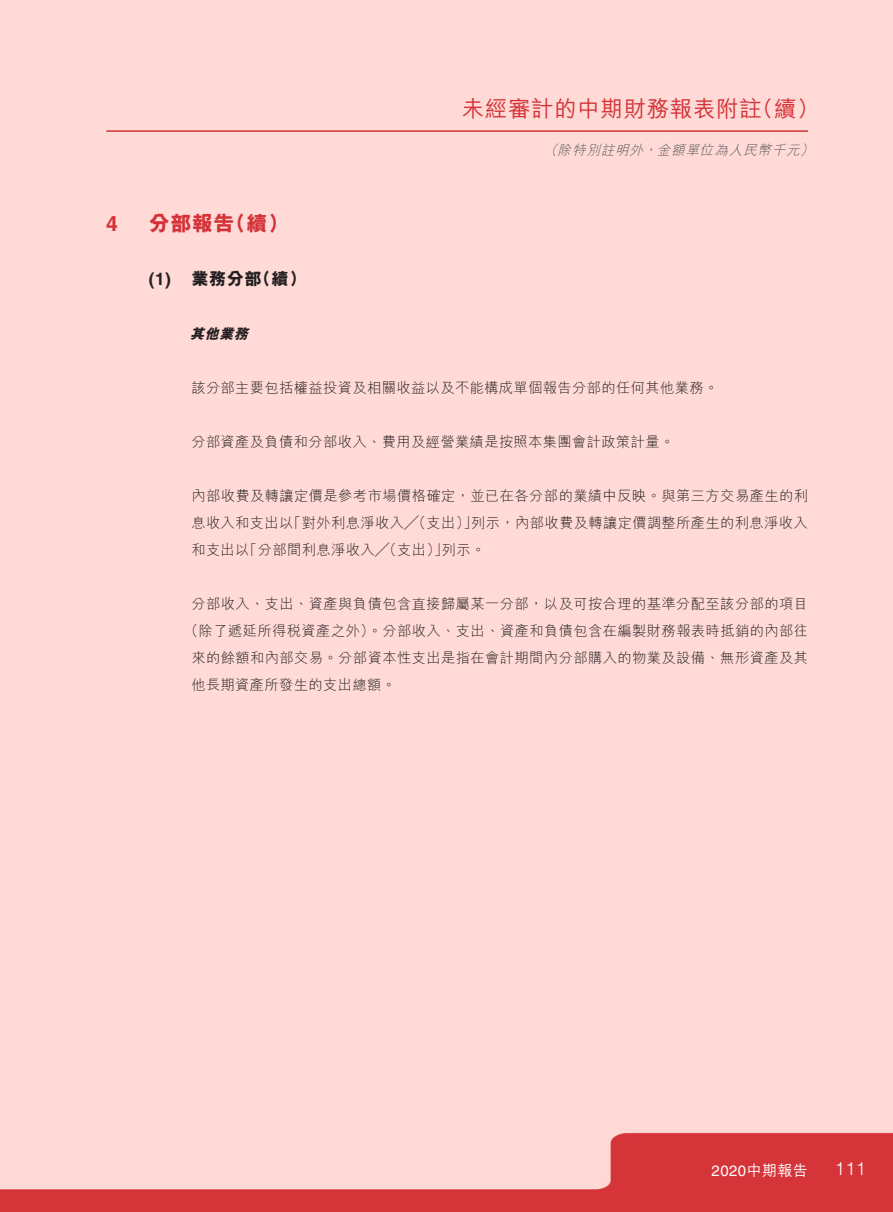
<style>
.page{position:relative;width:893px;height:1212px;background:#ffdad6}
.page>*{position:absolute;margin:0;border:0;box-sizing:border-box;transform-origin:0 0}
.t1{font:500 22.5px "M Hei HK";letter-spacing:.03em;color:#d43238}
.t2{font:800 21px "M Hei HK";color:#d43238}
.t3{font:700 21px "Helvetica LT Std";color:#d43238}
.t4{font:300 18px "Helvetica LT Std";color:#fff}
.t5{font:800 17.25px "M Hei HK";color:#231f20}
.t6{font:15px "Helvetica LT Std";color:#fff}
.t7{font:300 14.25px/27px "M Hei HK";letter-spacing:.03em;color:#231f20;text-align:justify}
.t8{font:italic 800 14.25px "M Hei HK";color:#231f20}
.t9{font:italic 300 13.5px "M Hei HK";color:#57585a}
.s1{font-family:"Helvetica LT Std";font-weight:700}
.s2{font-family:"M Hei HK";font-weight:500}
</style>
<div class="page">
<hr style="left:106px;top:130px;width:702px;height:2px;background:#d43238">
<h1 class="t1" style="left:462px;top:92px;width:359px">未經審計的中期財務報表附註（續）</h1>
<h2 class="t3" style="left:106px;top:211px;width:13px">4</h2>
<h2 class="t2" style="left:149px;top:213px;width:141px">分部報告（續）</h2>
<p class="t5" style="left:149px;top:270px;width:159px"><span class="s1">(1)</span> 業務分部（續）</p>
<p class="t8" style="left:190px;top:327px;width:63px">其他業務</p>
<p class="t9" style="left:544px;top:143px;width:274px">（除特別註明外，金額單位為人民幣千元）</p>
<p class="t7" style="left:191px;top:374px;width:528px">該分部主要包括權益投資及相關收益以及不能構成單個報告分部的任何其他業務。</p>
<p class="t7" style="left:191px;top:428px;width:485px">分部資產及負債和分部收入、費用及經營業績是按照本集團會計政策計量。</p>
<p class="t7" style="left:191px;top:482px;width:618px">內部收費及轉讓定價是參考市場價格確定，並已在各分部的業績中反映。與第三方交易產生的利息收入和支出以「對外利息淨收入╱（支出）」列示，內部收費及轉讓定價調整所產生的利息淨收入和支出以「分部間利息淨收入╱（支出）」列示。</p>
<p class="t7" style="left:191px;top:590px;width:618px">分部收入、支出、資產與負債包含直接歸屬某一分部，以及可按合理的基準分配至該分部的項目</p>
<p class="t7" style="left:184px;top:617px;width:625px">（除了遞延所得稅資產之外）。分部收入、支出、資產和負債包含在編製財務報表時抵銷的內部往</p>
<p class="t7" style="left:191px;top:644px;width:618px">來的餘額和內部交易。分部資本性支出是指在會計期間內分部購入的物業及設備、無形資產及其</p>
<p class="t7" style="left:191px;top:671px;width:206px">他長期資產所發生的支出總額。</p>
<p class="t6" style="left:712px;top:1162px;width:98px">2020<span class="s2">中期報告</span></p>
<p class="t4" style="left:835px;top:1158px;width:33px">111</p>
</div>
